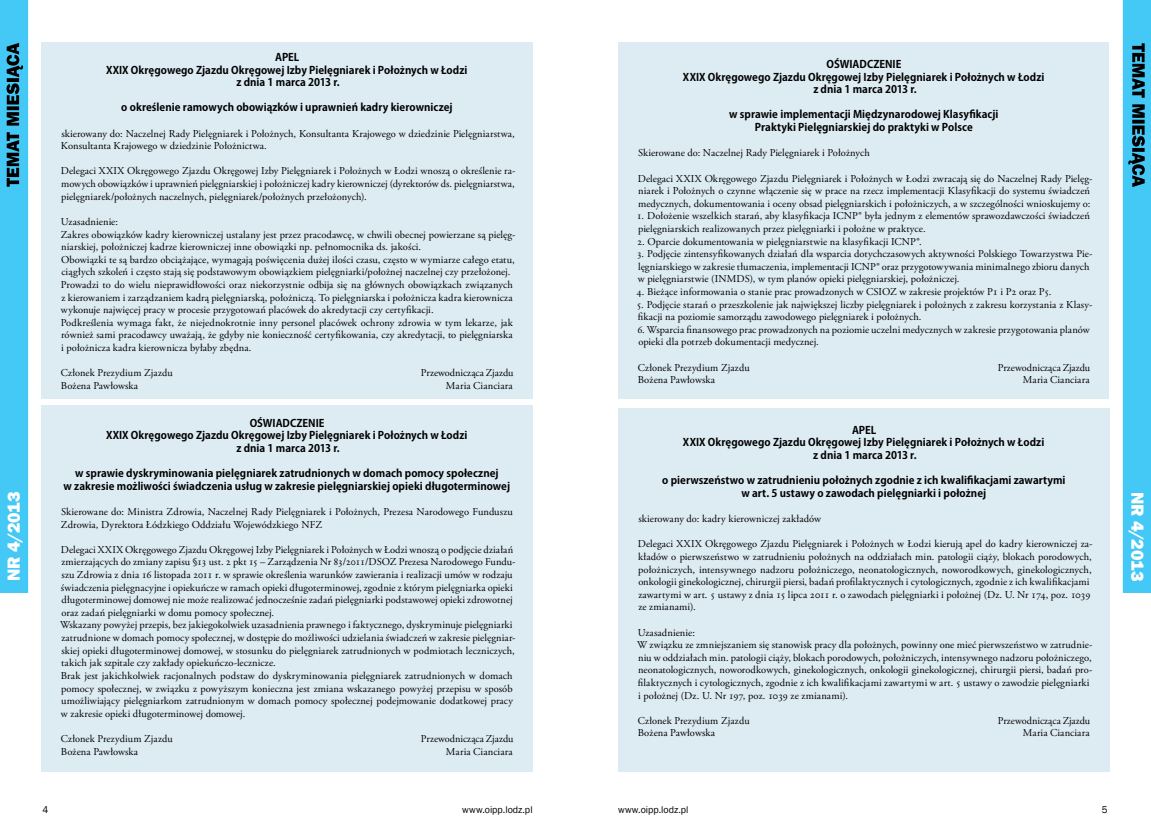
<style>
.page{position:relative;width:1151px;height:837px;background:#fff}
.page>*{position:absolute;margin:0;border:0;box-sizing:border-box;transform-origin:0 0}
.t1{font:800 18px "Franklin Gothic";color:#fff}
.t2{font:10.5px/12.6px "Adobe Garamond Pro";letter-spacing:.005em;color:#000}
.t3{font:700 10.5px/12.6px "Koz Go Pr 6 N";letter-spacing:.005em;color:#000;text-align:center}
.t4{font:10px "Franklin Gothic";color:#000}
.s1{font-family:"Adobe Caslon Pro"}
</style>
<div class="page">
<div style="left:618px;top:408px;width:492px;height:363px;background:#ddebf3"></div>
<div style="left:618px;top:43px;width:490px;height:355px;background:#ddebf3"></div>
<div style="left:41px;top:405px;width:492px;height:365px;background:#ddebf3"></div>
<div style="left:41px;top:43px;width:492px;height:355px;background:#ddebf3"></div>
<svg style="left:0;top:0;width:28px;height:592px;background:#3fbae4"></svg>
<svg style="left:1123px;top:0;width:28px;height:592px;background:#3fbae4"></svg>
<p class="t3" style="left:106px;top:51px;width:363px">APEL<br>XXIX Okręgowego Zjazdu Okręgowej Izby Pielęgniarek i Położnych w Łodzi z dnia 1 marca 2013 r.</p>
<p class="t3" style="left:121px;top:101px;width:333px">o określenie ramowych obowiązków i uprawnień kadry kierowniczej</p>
<p class="t2" style="left:61px;top:127px;width:455px">skierowany do: Naczelnej Rady Pielęgniarek i Położnych, Konsultanta Krajowego w dziedzinie Pielęgniarstwa,<br>Konsultanta Krajowego w dziedzinie Położnictwa.</p>
<p class="t2" style="left:61px;top:165px;width:456px;text-align:justify">Delegaci XXIX Okręgowego Zjazdu Okręgowej Izby Pielęgniarek i Położnych w Łodzi wnoszą o określenie ra&shy;mowych obowiązków i uprawnień pielęgniarskiej i położniczej kadry kierowniczej (dyrektorów ds. pielęgniarstwa, pielęgniarek/położnych naczelnych, pielęgniarek/położnych przełożonych).</p>
<p class="t2" style="left:61px;top:215px;width:456px">Uzasadnienie:<br>Zakres obowiązków kadry kierowniczej ustalany jest przez pracodawcę, w chwili obecnej powierzane są pielęg&shy;niarskiej, położniczej kadrze kierowniczej inne obowiązki np. pełnomocnika ds. jakości.<br>Obowiązki te są bardzo obciążające, wymagają poświęcenia dużej ilości czasu, często w wymiarze całego etatu, ciągłych szkoleń i często stają się podstawowym obowiązkiem pielęgniarki/położnej naczelnej czy przełożonej.<br>Prowadzi to do wielu nieprawidłowości oraz niekorzystnie odbija się na głównych obowiązkach związanych z kierowaniem i zarządzaniem kadrą pielęgniarską, położniczą. To pielęgniarska i położnicza kadra kierownicza wykonuje najwięcej pracy w procesie przygotowań placówek do akredytacji czy certyfikacji.<br>Podkreślenia wymaga fakt, że niejednokrotnie inny personel placówek ochrony zdrowia w tym lekarze, jak również sami pracodawcy uważają, że gdyby nie konieczność certyfikowania, czy akredytacji, to pielęgniarska i położnicza kadra kierownicza byłaby zbędna.</p>
<p class="t2" style="left:61px;top:367px;width:113px">Członek Prezydium Zjazdu</p>
<p class="t2" style="left:421px;top:367px;width:94px">Przewodnicząca Zjazdu</p>
<p class="t2" style="left:61px;top:379px;width:79px">Bożena Pawłowska</p>
<p class="t2" style="left:446px;top:379px;width:68px">Maria Cianciara</p>
<p class="t3" style="left:106px;top:416px;width:363px">OŚWIADCZENIE<br>XXIX Okręgowego Zjazdu Okręgowej Izby Pielęgniarek i Położnych w Łodzi z dnia 1 marca 2013 r.</p>
<p class="t3" style="left:64px;top:467px;width:448px">w sprawie dyskryminowania pielęgniarek zatrudnionych w domach pomocy społecznej<br>w zakresie możliwości świadczenia usług w zakresie pielęgniarskiej opieki długoterminowej</p>
<p class="t2" style="left:61px;top:505px;width:453px">Skierowane do: Ministra Zdrowia, Naczelnej Rady Pielęgniarek i Położnych, Prezesa Narodowego Funduszu<br>Zdrowia, Dyrektora Łódzkiego Oddziału Wojewódzkiego NFZ</p>
<p class="t2" style="left:60px;top:543px;width:457px">Delegaci XXIX Okręgowego Zjazdu Okręgowej Izby Pielęgniarek i Położnych w Łodzi wnoszą o podjęcie działań zmierzających do zmiany zapisu §13 ust. 2 pkt 15 – Zarządzenia Nr 83/2011/DSOZ Prezesa Narodowego Fundu&shy;szu Zdrowia z dnia 16 listopada 2011 r. w sprawie określenia warunków zawierania i realizacji umów w rodzaju świadczenia pielęgnacyjne i opiekuńcze w ramach opieki długoterminowej, zgodnie z którym pielęgniarka opieki długoterminowej domowej nie może realizować jednocześnie zadań pielęgniarki podstawowej opieki zdrowotnej oraz zadań pielęgniarki w domu pomocy społecznej.<br>Wskazany powyżej przepis, bez jakiegokolwiek uzasadnienia prawnego i faktycznego, dyskryminuje pielęgniarki zatrudnione w domach pomocy społecznej, w dostępie do możliwości udzielania świadczeń w zakresie pielęgniar&shy;skiej opieki długoterminowej domowej, w stosunku do pielęgniarek zatrudnionych w podmiotach leczniczych, takich jak szpitale czy zakłady opiekuńczo-lecznicze.<br>Brak jest jakichkolwiek racjonalnych podstaw do dyskryminowania pielęgniarek zatrudnionych w domach pomocy społecznej, w związku z powyższym konieczna jest zmiana wskazanego powyżej przepisu w sposób umożliwiający pielęgniarkom zatrudnionym w domach pomocy społecznej podejmowanie dodatkowej pracy w zakresie opieki długoterminowej domowej.</p>
<p class="t2" style="left:61px;top:732px;width:113px">Członek Prezydium Zjazdu</p>
<p class="t2" style="left:421px;top:732px;width:94px">Przewodnicząca Zjazdu</p>
<p class="t2" style="left:61px;top:745px;width:79px">Bożena Pawłowska</p>
<p class="t2" style="left:446px;top:745px;width:68px">Maria Cianciara</p>
<p class="t3" style="left:683px;top:58px;width:363px">OŚWIADCZENIE<br>XXIX Okręgowego Zjazdu Okręgowej Izby Pielęgniarek i Położnych w Łodzi z dnia 1 marca 2013 r.</p>
<p class="t3" style="left:729px;top:108px;width:271px">w sprawie implementacji Międzynarodowej Klasyfikacji<br>Praktyki Pielęgniarskiej do praktyki w Polsce</p>
<p class="t2" style="left:638px;top:147px;width:233px">Skierowane do: Naczelnej Rady Pielęgniarek i Położnych</p>
<p class="t2" style="left:638px;top:172px;width:456px">Delegaci XXIX Okręgowego Zjazdu Pielęgniarek i Położnych w Łodzi zwracają się do Naczelnej Rady Pielęg&shy;niarek i Położnych o czynne włączenie się w prace na rzecz implementacji Klasyfikacji do systemu świadczeń medycznych, dokumentowania i oceny obsad pielęgniarskich i położniczych, a w szczególności wnioskujemy o:</p>
<p class="t2" style="left:637px;top:210px;width:455px">1. Dołożenie wszelkich starań, aby klasyfikacja ICNP® była jednym z elementów sprawozdawczości świadczeń pielęgniarskich realizowanych przez pielęgniarki i położne w praktyce.</p>
<p class="t2" style="left:637px;top:235px;width:286px">2. Oparcie dokumentowania w pielęgniarstwie na klasyfikacji ICNP®.</p>
<p class="t2" style="left:637px;top:248px;width:457px">3. Podjęcie zintensyfikowanych działań dla wsparcia dotychczasowych aktywności Polskiego Towarzystwa Pie&shy;lęgniarskiego w zakresie tłumaczenia, implementacji ICNP® oraz przygotowywania minimalnego zbioru danych w pielęgniarstwie (INMDS), w tym planów opieki pielęgniarskiej, położniczej.</p>
<p class="t2" style="left:637px;top:286px;width:416px">4. Bieżące informowania o stanie prac prowadzonych w CSIOZ w zakresie projektów P1 i P2 oraz P5.</p>
<p class="t2" style="left:637px;top:298px;width:457px">5. Podjęcie starań o przeszkolenie jak największej liczby pielęgniarek i położnych z zakresu korzystania z Klasy&shy;fikacji na poziomie samorządu zawodowego pielęgniarek i położnych.</p>
<p class="t2" style="left:637px;top:323px;width:454px">6. Wsparcia finansowego prac prowadzonych na poziomie uczelni medycznych w zakresie przygotowania planów opieki dla potrzeb dokumentacji medycznej.</p>
<p class="t2" style="left:638px;top:361px;width:113px">Członek Prezydium Zjazdu</p>
<p class="t2" style="left:998px;top:361px;width:94px">Przewodnicząca Zjazdu</p>
<p class="t2" style="left:638px;top:374px;width:79px">Bożena Pawłowska</p>
<p class="t2" style="left:1023px;top:374px;width:68px">Maria Cianciara</p>
<p class="t3" style="left:683px;top:423px;width:363px">APEL<br>XXIX Okręgowego Zjazdu Okręgowej Izby Pielęgniarek i Położnych w Łodzi z dnia 1 marca 2013 r.</p>
<p class="t3" style="left:662px;top:474px;width:405px">o pierwszeństwo w zatrudnieniu położnych zgodnie z ich kwalifikacjami zawartymi w art. 5 ustawy o zawodach pielęgniarki i położnej</p>
<p class="t2" style="left:638px;top:512px;width:184px">skierowany do: kadry kierowniczej zakładów</p>
<p class="t2" style="left:638px;top:538px;width:456px">Delegaci XXIX Okręgowego Zjazdu Pielęgniarek i Położnych w Łodzi kierują apel do kadry kierowniczej za&shy;kładów o pierwszeństwo w zatrudnieniu położnych na oddziałach min. patologii ciąży, blokach porodowych, położniczych, intensywnego nadzoru położniczego, neonatologicznych, noworodkowych, ginekologicznych, onkologii ginekologicznej, chirurgii piersi, badań profilaktycznych i cytologicznych, zgodnie z ich kwalifikacjami zawartymi w art. 5 ustawy z dnia <span class="s1">1</span>5 lipca <span class="s1">2011</span> r. o zawodach pielęgniarki i położnej (Dz. U. Nr <span class="s1">1</span>74, poz. <span class="s1">103</span>9 ze zmianami).</p>
<p class="t2" style="left:637px;top:626px;width:457px">Uzasadnienie:<br>W związku ze zmniejszaniem się stanowisk pracy dla położnych, powinny one mieć pierwszeństwo w zatrudnie&shy;niu w oddziałach min. patologii ciąży, blokach porodowych, położniczych, intensywnego nadzoru położniczego, neonatologicznych, noworodkowych, ginekologicznych, onkologii ginekologicznej, chirurgii piersi, badań pro&shy;filaktycznych i cytologicznych, zgodnie z ich kwalifikacjami zawartymi w art. 5 ustawy o zawodzie pielęgniarki i położnej (Dz. U. Nr <span class="s1">1</span>97, poz. <span class="s1">103</span>9 ze zmianami).</p>
<p class="t2" style="left:638px;top:714px;width:113px">Członek Prezydium Zjazdu</p>
<p class="t2" style="left:998px;top:714px;width:94px">Przewodnicząca Zjazdu</p>
<p class="t2" style="left:638px;top:727px;width:79px">Bożena Pawłowska</p>
<p class="t2" style="left:1023px;top:727px;width:68px">Maria Cianciara</p>
<h1 class="t1" style="left:2px;top:581px;width:91px;rotate:-90deg">nr 4/2013</h1>
<h1 class="t1" style="left:1149px;top:491px;width:91px;rotate:90deg">nr 4/2013</h1>
<p class="t4" style="left:43px;top:802px;width:7px">4</p>
<p class="t4" style="left:462px;top:802px;width:72px">www.oipp.lodz.pl</p>
<p class="t4" style="left:618px;top:802px;width:72px">www.oipp.lodz.pl</p>
<p class="t4" style="left:1102px;top:802px;width:7px">5</p>
</div>
